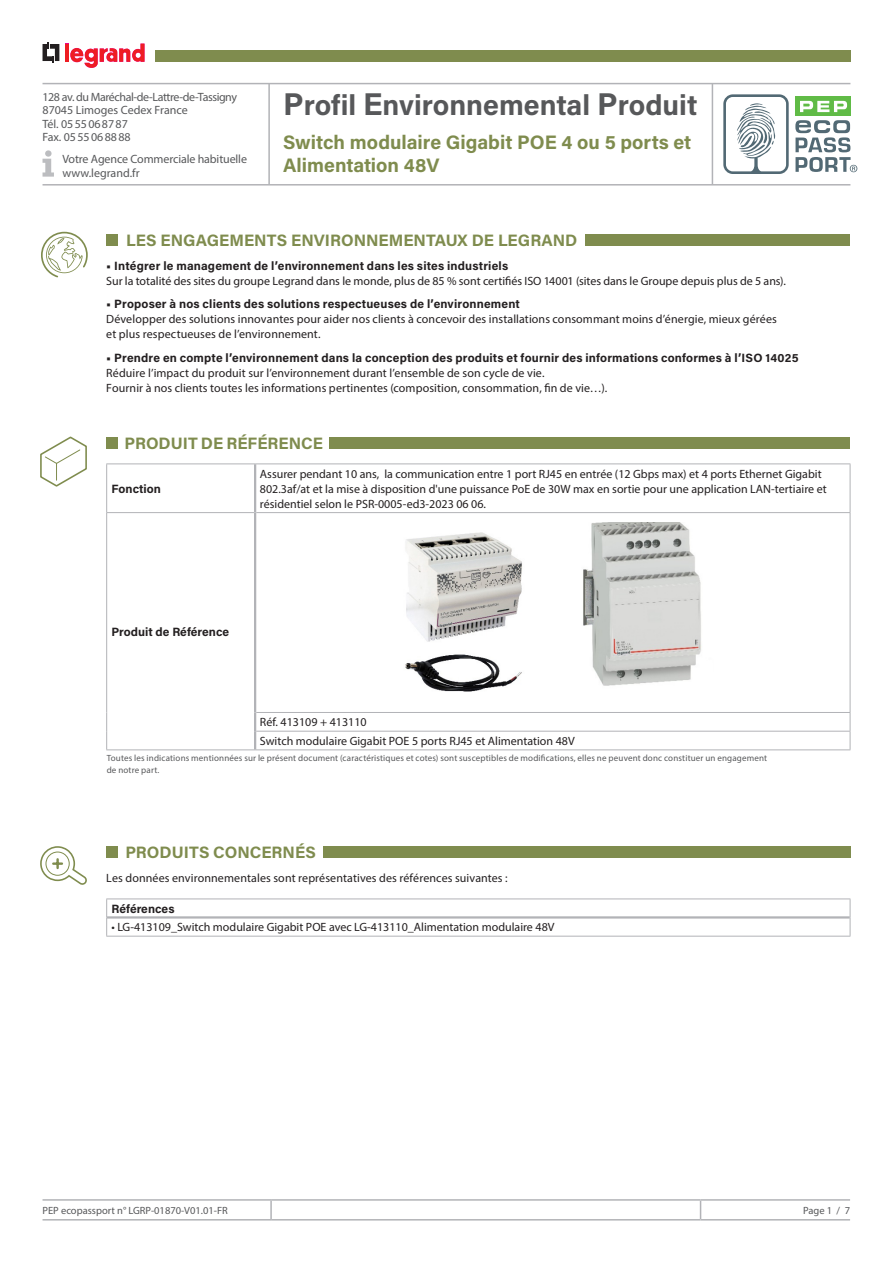
<style>
.page{position:relative;width:893px;height:1263px;background:#fff}
.page>*{position:absolute;margin:0;border:0;box-sizing:border-box;transform-origin:0 0}
.t1{font:700 28.5px "Acumin Pro";color:#57585a}
.t2{font:700 19.5px/22.5px "Acumin Pro";color:#7f8c4e}
.t3{font:700 16.5px "Acumin Pro";color:#7f8c4e}
.t4{font:12px/15px "Myriad Pro";color:#231f20}
.t5{font:700 12px "Acumin Pro";letter-spacing:.015em;color:#231f20}
.t6{font:12px/13.5px "Myriad Pro";letter-spacing:-.01em;color:#57585a}
.t7{font:10.5px "Myriad Pro";color:#57585a}
.t8{font:9px/12px "Myriad Pro";letter-spacing:.02em;color:#57585a}
.s1{font-size:31.5px}
</style>
<div class="page">
<hr style="left:701px;top:1199px;width:149px;height:2px;background:#b2b3b7">
<hr style="left:701px;top:1219px;width:149px;height:1px;background:#b2b3b7">
<hr style="left:43px;top:1199px;width:228px;height:2px;background:#b2b3b7">
<hr style="left:271px;top:1199px;width:430px;height:2px;background:#b2b3b7">
<svg style="left:270px;top:1201px;width:2px;height:18px"></svg>
<svg style="left:700px;top:1201px;width:1px;height:18px"></svg>
<hr style="left:43px;top:1219px;width:228px;height:1px;background:#b2b3b7">
<hr style="left:271px;top:1219px;width:430px;height:1px;background:#b2b3b7">
<div style="left:795px;top:97px;width:56px;height:19px;background:#60bb46"></div>
<svg style="left:800px;top:101px;width:47px;height:11px"></svg>
<svg style="left:723px;top:94px;width:66px;height:80px"></svg>
<svg style="left:795px;top:120px;width:62px;height:52px"></svg>
<svg style="left:43px;top:43px;width:16px;height:20px"></svg>
<hr style="left:65px;top:44px;width:4px;height:18px;background:#ee1d23">
<svg style="left:70px;top:44px;width:75px;height:24px"></svg>
<hr style="left:43px;top:83px;width:807px;height:1px;background:#b2b3b7">
<hr style="left:43px;top:184px;width:807px;height:2px;background:#b2b3b7">
<hr style="left:268px;top:84px;width:2px;height:100px;background:#b2b3b7">
<hr style="left:712px;top:84px;width:1px;height:100px;background:#b2b3b7">
<div style="left:155px;top:50px;width:695px;height:12px;background:#7f8c4e"></div>
<svg style="left:43px;top:150px;width:11px;height:27px"></svg>
<div style="left:106px;top:234px;width:12px;height:12px;background:#7f8c4e"></div>
<div style="left:585px;top:234px;width:265px;height:12px;background:#7f8c4e"></div>
<svg style="left:41px;top:232px;width:47px;height:45px"></svg>
<div style="left:106px;top:846px;width:12px;height:12px;background:#7f8c4e"></div>
<div style="left:323px;top:846px;width:527px;height:12px;background:#7f8c4e"></div>
<div style="left:106px;top:437px;width:12px;height:12px;background:#7f8c4e"></div>
<div style="left:329px;top:437px;width:521px;height:12px;background:#7f8c4e"></div>
<hr style="left:106px;top:463px;width:149px;height:1px;background:#b2b3b7">
<hr style="left:106px;top:464px;width:1px;height:48px;background:#b2b3b7">
<hr style="left:106px;top:512px;width:148px;height:1px;background:#b2b3b7">
<hr style="left:106px;top:513px;width:1px;height:199px;background:#b2b3b7">
<svg style="left:106px;top:712px;width:1px;height:37px"></svg>
<hr style="left:106px;top:749px;width:149px;height:1px;background:#b2b3b7">
<hr style="left:255px;top:749px;width:595px;height:1px;background:#b2b3b7">
<hr style="left:255px;top:463px;width:595px;height:1px;background:#b2b3b7">
<hr style="left:850px;top:464px;width:1px;height:48px;background:#b2b3b7">
<hr style="left:256px;top:512px;width:594px;height:1px;background:#b2b3b7">
<hr style="left:850px;top:513px;width:1px;height:199px;background:#b2b3b7">
<hr style="left:256px;top:712px;width:594px;height:1px;background:#b2b3b7">
<hr style="left:256px;top:731px;width:594px;height:1px;background:#b2b3b7">
<svg style="left:850px;top:713px;width:1px;height:36px"></svg>
<hr style="left:254px;top:464px;width:2px;height:49px;background:#b2b3b7">
<hr style="left:254px;top:513px;width:2px;height:199px;background:#b2b3b7">
<svg style="left:254px;top:712px;width:2px;height:37px"></svg>
<hr style="left:106px;top:898px;width:744px;height:1px;background:#b2b3b7">
<svg style="left:850px;top:899px;width:1px;height:37px"></svg>
<hr style="left:106px;top:936px;width:744px;height:1px;background:#b2b3b7">
<hr style="left:107px;top:916px;width:743px;height:2px;background:#b2b3b7">
<svg style="left:106px;top:899px;width:1px;height:37px"></svg>
<img style="left:405px;top:532px;width:117px;height:160px">
<img style="left:583px;top:522px;width:119px;height:164px">
<svg style="left:40px;top:436px;width:47px;height:50px"></svg>
<svg style="left:40px;top:846px;width:47px;height:39px"></svg>
<p class="t6" style="left:43px;top:90px;width:196px">128 av. du Maréchal-de-Lattre-de-Tassigny<br>87045 Limoges Cedex France<br>Tél. 0555068787<br>Fax. 0555068888</p>
<p class="t6" style="left:62px;top:152px;width:186px">Votre Agence Commerciale habituelle www.legrand.fr</p>
<h1 class="t1" style="left:283px;top:85px;width:416px"><span class="s1">P</span>rofil <span class="s1">E</span>nvironnemental <span class="s1">P</span>roduit</h1>
<h2 class="t2" style="left:283px;top:130px;width:410px">Switch modulaire Gigabit POE 4 ou 5 ports et<br>Alimentation 48V</h2>
<h3 class="t3" style="left:126px;top:229px;width:453px">LES ENGAGEMENTS ENVIRONNEMENTAUX DE LEGRAND</h3>
<p class="t5" style="left:106px;top:257px;width:403px">• Intégrer le management de l’environnement dans les sites industriels</p>
<p class="t4" style="left:106px;top:273px;width:681px">Sur la totalité des sites du groupe Legrand dans le monde, plus de 85 % sont certifiés ISO 14001 (sites dans le Groupe depuis plus de 5 ans).</p>
<p class="t5" style="left:106px;top:295px;width:415px">• Proposer à nos clients des solutions respectueuses de l’environnement</p>
<p class="t4" style="left:106px;top:311px;width:672px">Développer des solutions innovantes pour aider nos clients à concevoir des installations consommant moins d’énergie, mieux gérées et plus respectueuses de l’environnement.</p>
<p class="t5" style="left:106px;top:349px;width:694px">• Prendre en compte l’environnement dans la conception des produits et fournir des informations conformes à l’ISO 14025</p>
<p class="t4" style="left:106px;top:365px;width:502px">Réduire l’impact du produit sur l’environnement durant l’ensemble de son cycle de vie.<br>Fournir à nos clients toutes les informations pertinentes (composition, consommation, fin de vie…).</p>
<p class="t3" style="left:124px;top:431px;width:200px">PRODUIT DE RÉFÉRENCE</p>
<p class="t5" style="left:112px;top:480px;width:51px">Fonction</p>
<p class="t4" style="left:260px;top:466px;width:568px">Assurer pendant 10 ans, la communication entre 1 port RJ45 en entrée (12 Gbps max) et 4 ports Ethernet Gigabit<br>802.3af/at et la mise à disposition d'une puissance PoE de 30W max en sortie pour une application LAN-tertiaire et résidentiel selon le PSR-0005-ed3-2023 06 06.</p>
<p class="t5" style="left:112px;top:623px;width:119px">Produit de Référence</p>
<p class="t4" style="left:260px;top:715px;width:108px">Réf. 413109 + 413110</p>
<p class="t4" style="left:260px;top:733px;width:316px">Switch modulaire Gigabit POE 5 ports RJ45 et Alimentation 48V</p>
<p class="t8" style="left:107px;top:752px;width:662px">Toutes les indications mentionnées sur le présent document (caractéristiques et cotes) sont susceptibles de modifications, elles ne peuvent donc constituer un engagement de notre part.</p>
<p class="t3" style="left:125px;top:841px;width:192px">PRODUITS CONCERNÉS</p>
<p class="t4" style="left:106px;top:870px;width:403px">Les données environnementales sont représentatives des références suivantes :</p>
<p class="t5" style="left:112px;top:900px;width:65px">Références</p>
<p class="t4" style="left:112px;top:919px;width:444px">• LG-413109_Switch modulaire Gigabit POE avec LG-413110_Alimentation modulaire 48V</p>
<p class="t7" style="left:43px;top:1204px;width:187px">PEP ecopassport n° LGRP-01870-V01.01-FR</p>
<p class="t7" style="left:803px;top:1204px;width:49px">Page 1 / 7</p>
</div>
